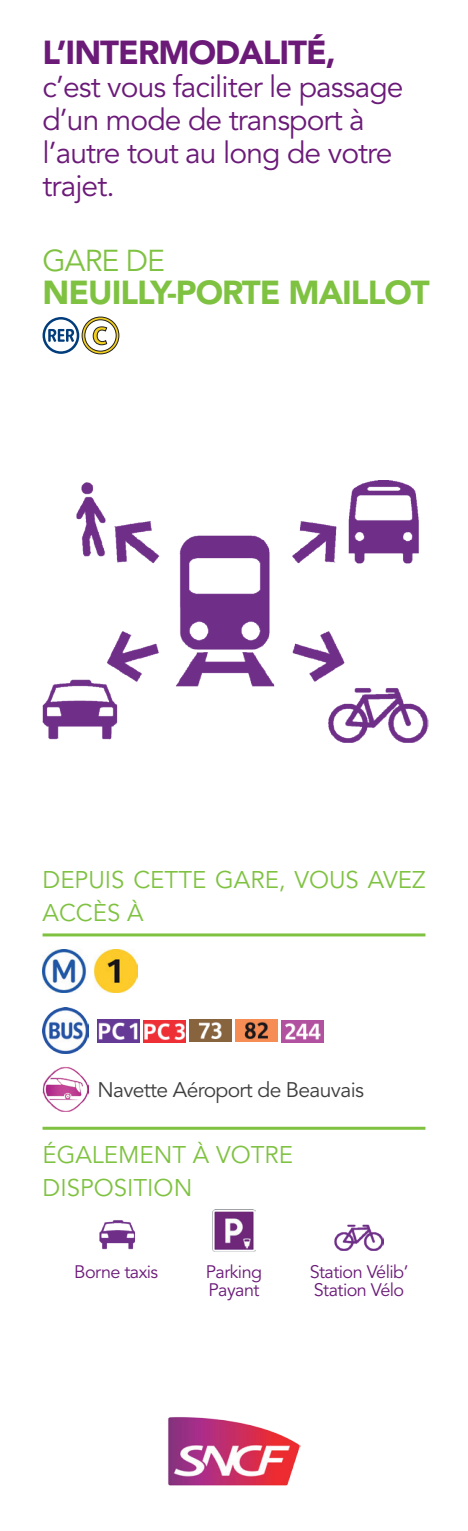
<style>
.page{position:relative;width:468px;height:1531px;background:#fff}
.page>*{position:absolute;margin:0;border:0;box-sizing:border-box;transform-origin:0 0}
.t1{font:900 33px "Avenir LT Std";letter-spacing:-.03em;color:#7fc241}
.t2{font:900 33px "Avenir LT Std";letter-spacing:-.03em;color:#6b1a78}
.t3{font:30px/33px "Avenir LT Std";color:#6b1a78}
.t4{font:30px "Avenir LT Std";letter-spacing:-.03em;color:#7fc241}
.t5{font:24px/33px "Avenir LT Std";color:#7fc241}
.t6{font:21px "Avenir LT Std";color:#3e3e3f}
.t7{font:18px/18px "Avenir LT Std";letter-spacing:-.03em;color:#6b1a78}
</style>
<div class="page">
<img style="left:43px;top:481px;width:386px;height:262px">
<img style="left:168px;top:1417px;width:132px;height:69px">
<svg style="left:43px;top:317px;width:76px;height:37px"></svg>
<hr style="left:43px;top:933px;width:382px;height:3px;background:#7fc241">
<img style="left:43px;top:949px;width:95px;height:43px">
<img style="left:43px;top:1008px;width:45px;height:46px">
<img style="left:97px;top:1020px;width:43px;height:22px">
<img style="left:143px;top:1020px;width:43px;height:22px">
<img style="left:189px;top:1020px;width:43px;height:22px">
<img style="left:235px;top:1020px;width:43px;height:22px">
<img style="left:99px;top:1220px;width:35px;height:30px">
<img style="left:334px;top:1224px;width:49px;height:27px">
<img style="left:213px;top:1209px;width:42px;height:43px">
<hr style="left:43px;top:1127px;width:382px;height:3px;background:#7fc241">
<img style="left:43px;top:1067px;width:45px;height:45px">
<img style="left:281px;top:1020px;width:43px;height:22px">
<p class="t2" style="left:43px;top:33px;width:295px">L’INTERMODALITÉ,</p>
<p class="t3" style="left:43px;top:71px;width:362px">c’est vous faciliter le passage d’un mode de transport à l’autre tout au long de votre trajet.</p>
<p class="t4" style="left:43px;top:243px;width:124px">Gare de</p>
<p class="t1" style="left:43px;top:273px;width:389px">NEUILLY-PORTE MAILLOT</p>
<p class="t5" style="left:43px;top:864px;width:384px">Depuis cette gare, vous avez accès à</p>
<p class="t6" style="left:97px;top:1078px;width:268px">N avette Aéroport de Beauvais</p>
<p class="t5" style="left:43px;top:1139px;width:252px">également à votre disposition</p>
<p class="t7" style="left:74px;top:1263px;width:85px">Borne taxis</p>
<p class="t7" style="left:310px;top:1263px;width:100px">Station Vélib’<br>Station Vélo</p>
<p class="t7" style="left:206px;top:1263px;width:58px">Parking<br>Payant</p>
</div>
